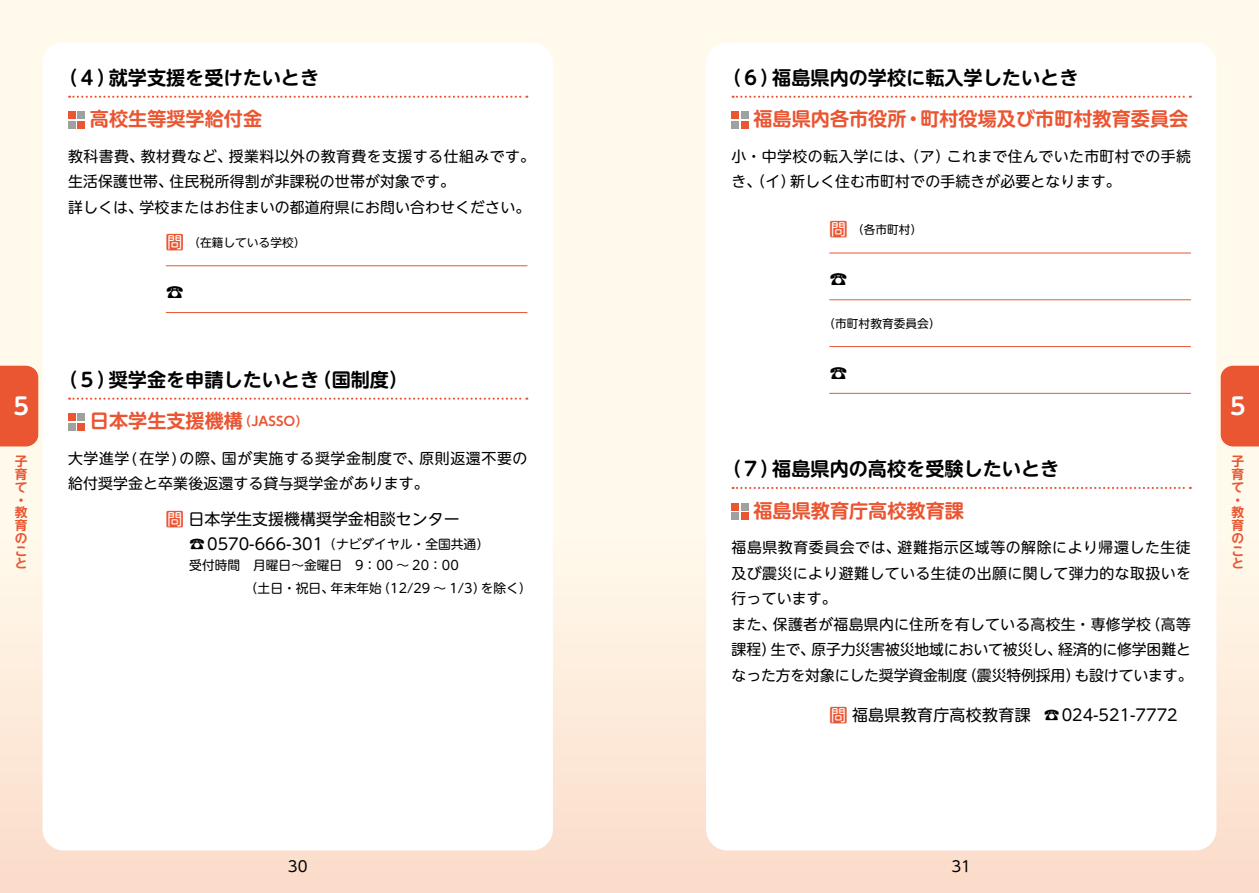
<style>
.page{position:relative;width:1259px;height:893px;background:#fff}
.page>*{position:absolute;margin:0;border:0;box-sizing:border-box;transform-origin:0 0}
.t1{font:700 23.4px "UD Shin M Go Pro De";color:#fff}
.t2{font:700 19.2px "UD Shin M Go Pro De";color:#000}
.t3{font:700 19.2px "UD Shin M Go Pro De";color:#ea5532}
.t4{font:18px "UD Shin M Go Pro";color:#000}
.t5{font:15.9px/24.5px "UD Shin M Go Pro";color:#000}
.t6{font:15.9px "UD Shin M Go Pro";letter-spacing:.02em;color:#000}
.t7{font:14.85px/25.5px "UD Shin M Go Pro";letter-spacing:.02em;color:#000}
.t8{font:14.85px/25.5px "UD Shin M Go Pro";letter-spacing:.04em;color:#000}
.t9{font:12.75px/22.4px "UD Shin M Go Pro";color:#000}
.t10{font:700 12.75px/12.8px "UD Shin M Go Pro De";color:#ea5532}
.t11{font:11.7px "UD Shin M Go Pro";color:#000}
.s1{font-size:18px;color:#ea5532}
.s2{font-size:12.75px}
</style>
<div class="page">
<div style="left:0;top:0;width:1259px;height:893px;background:linear-gradient(to bottom,#fffff4,#fce6d6)"></div>
<div style="left:706px;top:43px;width:510px;height:807px;background:#fff;border-radius:21px"></div>
<div style="left:43px;top:43px;width:510px;height:807px;background:#fff;border-radius:21px"></div>
<div style="left:0;top:366px;width:38px;height:80px;background:#ea5532"></div>
<div style="left:1220px;top:366px;width:39px;height:80px;background:#ea5532"></div>
<hr style="left:166px;top:265px;width:361px;height:1px;background:#ea5532">
<hr style="left:166px;top:312px;width:361px;height:1px;background:#ea5532">
<div style="left:68px;top:112px;width:8px;height:7px;background:#ea5532"></div>
<div style="left:68px;top:121px;width:8px;height:8px;background:#9fa0a0"></div>
<div style="left:77px;top:112px;width:8px;height:7px;background:#9fa0a0"></div>
<div style="left:77px;top:121px;width:8px;height:8px;background:#ea5532"></div>
<div style="left:68px;top:413px;width:8px;height:8px;background:#ea5532"></div>
<div style="left:68px;top:423px;width:8px;height:8px;background:#9fa0a0"></div>
<div style="left:77px;top:413px;width:8px;height:8px;background:#9fa0a0"></div>
<div style="left:77px;top:423px;width:8px;height:8px;background:#ea5532"></div>
<svg style="left:69px;top:96px;width:458px;height:2px"></svg>
<svg style="left:69px;top:398px;width:458px;height:2px"></svg>
<hr style="left:829px;top:253px;width:362px;height:1px;background:#ea5532">
<hr style="left:829px;top:299px;width:362px;height:1px;background:#ea5532">
<hr style="left:829px;top:346px;width:362px;height:1px;background:#ea5532">
<hr style="left:829px;top:393px;width:362px;height:1px;background:#ea5532">
<div style="left:731px;top:112px;width:8px;height:7px;background:#ea5532"></div>
<div style="left:731px;top:121px;width:8px;height:8px;background:#9fa0a0"></div>
<div style="left:741px;top:112px;width:7px;height:7px;background:#9fa0a0"></div>
<div style="left:741px;top:121px;width:7px;height:8px;background:#ea5532"></div>
<div style="left:731px;top:503px;width:8px;height:7px;background:#ea5532"></div>
<div style="left:731px;top:512px;width:8px;height:8px;background:#9fa0a0"></div>
<div style="left:741px;top:503px;width:7px;height:7px;background:#9fa0a0"></div>
<div style="left:741px;top:512px;width:7px;height:8px;background:#ea5532"></div>
<svg style="left:732px;top:96px;width:458px;height:2px"></svg>
<svg style="left:732px;top:487px;width:458px;height:2px"></svg>
<h1 class="t1" style="left:14px;top:387px;width:17px">5</h1>
<p class="t10" style="left:15px;top:454px;width:14px">子育て・教育のこと</p>
<p class="t2" style="left:58px;top:62px;width:262px">（４）就学支援を受けたいとき</p>
<p class="t3" style="left:90px;top:103px;width:173px">高校⽣等奨学給付⾦</p>
<p class="t7" style="left:68px;top:143px;width:468px">教科書費、教材費など、授業料以外の教育費を⽀援する仕組みです。⽣活保護世帯、住⺠税所得割が⾮課税の世帯が対象です。<br>詳しくは、学校またはお住まいの都道府県にお問い合わせください。</p>
<p class="t11" style="left:166px;top:233px;width:141px"><span class="s1">問</span>（在籍している学校）</p>
<p class="t4" style="left:166px;top:278px;width:20px">☎</p>
<p class="t2" style="left:58px;top:364px;width:351px">（５）奨学⾦を申請したいとき（国制度）</p>
<p class="t3" style="left:90px;top:405px;width:220px">日本学生支援機構<span class="s2">（JASSO）</span></p>
<p class="t8" style="left:68px;top:445px;width:461px">⼤学進学(在学)の際、国が実施する奨学⾦制度で、原則返還不要の給付奨学⾦と卒業後返還する貸与奨学⾦があります。</p>
<p class="t5" style="left:189px;top:506px;width:301px;text-indent:-23px"><span class="s1">問</span>日本学生支援機構奨学金相談センター☎0570-666-301<span class="s2">（ナビダイヤル・全国共通）</span></p>
<p class="t9" style="left:189px;top:554px;width:344px">受付時間　月曜日～金曜日　9：00 ～ 20：00<br>　　　　　 （土日・祝日、年末年始（12/29 ～ 1/3）を除く）</p>
<p class="t2" style="left:722px;top:62px;width:358px">（６）福島県内の学校に転⼊学したいとき</p>
<p class="t3" style="left:753px;top:103px;width:436px">福島県内各市役所・町村役場及び市町村教育委員会</p>
<p class="t7" style="left:731px;top:143px;width:461px">⼩・中学校の転⼊学には、（ア）これまで住んでいた市町村での⼿続き、（イ）新しく住む市町村での⼿続きが必要となります。</p>
<p class="t11" style="left:829px;top:220px;width:94px"><span class="s1">問</span>（各市町村）</p>
<p class="t4" style="left:829px;top:265px;width:20px">☎</p>
<p class="t11" style="left:823px;top:314px;width:118px">（市町村教育委員会）</p>
<p class="t4" style="left:829px;top:359px;width:20px">☎</p>
<p class="t2" style="left:722px;top:453px;width:339px">（７）福島県内の⾼校を受験したいとき</p>
<p class="t3" style="left:753px;top:495px;width:212px">福島県教育庁⾼校教育課</p>
<p class="t7" style="left:731px;top:534px;width:462px">福島県教育委員会では、避難指⽰区域等の解除により帰還した⽣徒及び震災により避難している⽣徒の出願に関して弾⼒的な取扱いを⾏っています。<br>また、保護者が福島県内に住所を有している⾼校⽣・専修学校（⾼等課程）⽣で、原⼦⼒災害被災地域において被災し、経済的に修学困難となった⽅を対象にした奨学資⾦制度（震災特例採⽤）も設けています。</p>
<p class="t6" style="left:829px;top:702px;width:350px"><span class="s1">問</span>福島県教育庁⾼校教育課 ☎024-521-7772</p>
<h1 class="t1" style="left:1230px;top:387px;width:17px">5</h1>
<p class="t10" style="left:1231px;top:454px;width:14px">子育て・教育のこと</p>
<p class="t7" style="left:288px;top:853px;width:21px">30</p>
<p class="t7" style="left:951px;top:853px;width:21px">31</p>
</div>
